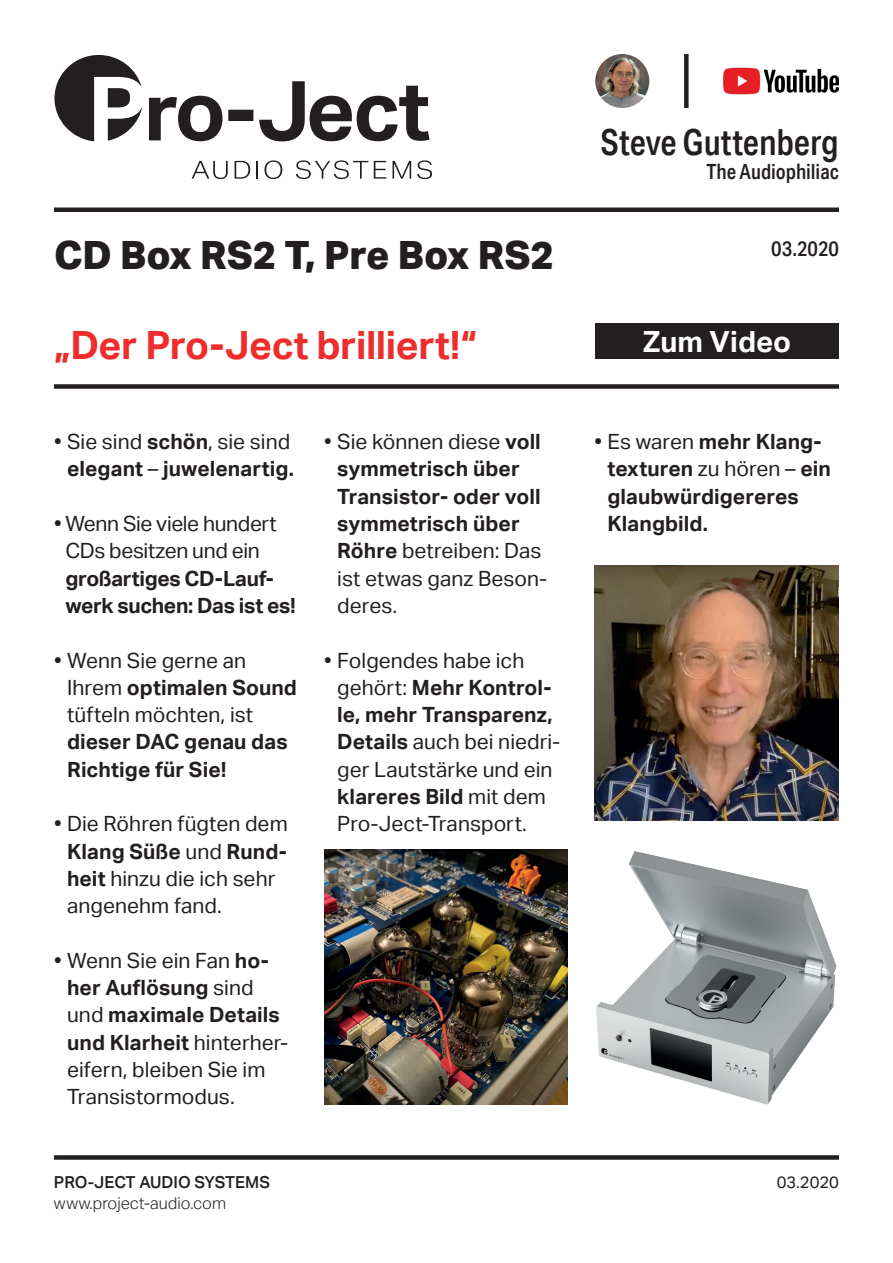
<style>
.page{position:relative;width:893px;height:1263px;background:#fff}
.page>*{position:absolute;margin:0;border:0;box-sizing:border-box;transform-origin:0 0}
.t1{font:700 39px "Aktiv Grotesk Trial";letter-spacing:-.01em;color:#ee2d2d}
.t2{font:800 39px "Aktiv Grotesk Trial";color:#231f20}
.t3{font:500 36px "Aktiv Grotesk Cd Trial";color:#231f20}
.t4{font:700 29.1px "Aktiv Grotesk Trial";color:#fff}
.t5{font:21px/27.3px "Aktiv Grotesk Trial";color:#231f20}
.t6{font:700 21px/27.3px "Aktiv Grotesk Trial";letter-spacing:.005em;color:#231f20}
.t7{font:700 21px/27.3px "Aktiv Grotesk Trial";letter-spacing:-.015em;color:#231f20}
.t8{font:500 21px "Aktiv Grotesk Cd Trial";letter-spacing:-.005em;color:#231f20}
.t9{font:300 16.5px "Aktiv Grotesk Trial";color:#231f20}
.t10{font:500 16.5px "Aktiv Grotesk Trial";color:#231f20}
.t11{font:16.5px "Aktiv Grotesk Trial";color:#231f20}
.s1{font-weight:400}
.s2{font-weight:700}
</style>
<div class="page">
<div style="left:54px;top:207px;width:785px;height:5px;background:#231f20"></div>
<div style="left:684px;top:54px;width:5px;height:54px;background:#231f20"></div>
<div style="left:54px;top:1155px;width:785px;height:5px;background:#231f20"></div>
<svg style="left:149px;top:81px;width:281px;height:60px"></svg>
<svg style="left:54px;top:55px;width:88px;height:86px"></svg>
<svg style="left:192px;top:161px;width:36px;height:18px"></svg>
<svg style="left:235px;top:161px;width:15px;height:18px"></svg>
<svg style="left:256px;top:161px;width:2px;height:18px"></svg>
<svg style="left:264px;top:160px;width:18px;height:19px"></svg>
<svg style="left:296px;top:160px;width:72px;height:19px"></svg>
<svg style="left:374px;top:161px;width:37px;height:18px"></svg>
<svg style="left:417px;top:160px;width:15px;height:19px"></svg>
<img style="left:595px;top:54px;width:54px;height:54px;border-radius:27px">
<img style="left:724px;top:68px;width:115px;height:26px">
<img style="left:594px;top:565px;width:244px;height:255px">
<img style="left:324px;top:849px;width:244px;height:256px">
<img style="left:596px;top:851px;width:241px;height:254px">
<div style="left:54px;top:384px;width:785px;height:5px;background:#231f20"></div>
<div style="left:595px;top:323px;width:244px;height:36px;background:#231f20"></div>
<h2 class="t3" style="left:601px;top:120px;width:240px">Steve Guttenberg</h2>
<p class="t8" style="left:706px;top:159px;width:134px">The Audiophiliac</p>
<h1 class="t2" style="left:54px;top:230px;width:501px">CD Box RS2 T, Pre Box RS2</h1>
<p class="t8" style="left:771px;top:236px;width:69px">03.2020</p>
<h1 class="t1" style="left:54px;top:323px;width:424px">„Der Pro-Ject brilliert!“</h1>
<h3 class="t4" style="left:643px;top:325px;width:150px">Zum Video</h3>
<p class="t6" style="left:54px;top:428px;width:241px;text-align:right"><span class="s1">• Sie sind</span> schön<span class="s1">, sie sind </span>elegant <span class="s1">–</span> juwelenartig.</p>
<p class="t5" style="left:54px;top:510px;width:224px;text-align:center">• Wenn Sie viele hundert<br>CDs besitzen und ein</p>
<p class="t7" style="left:65px;top:565px;width:232px">großartiges CD-Lauf&shy;werk suchen: Das ist es!</p>
<p class="t5" style="left:67px;top:647px;width:231px;text-indent:-13px">• Wenn Sie gerne an<br>Ihrem <span class="s2">optimalen Sound </span>tüfteln möchten, ist</p>
<p class="t6" style="left:67px;top:728px;width:222px">dieser DAC genau das<br>Richtige für Sie!</p>
<p class="t5" style="left:67px;top:810px;width:222px;text-indent:-13px">• Die Röhren fügten dem<br><span class="s2">Klang Süße</span> und <span class="s2">Rund&shy;heit</span> hinzu die ich sehr angenehm fand.</p>
<p class="t5" style="left:67px;top:947px;width:223px;text-indent:-13px">• Wenn Sie ein Fan <span class="s2">ho&shy;her Auflösung</span> sind und <span class="s2">maximale Details und Klarheit</span> hinterher&shy;eifern, bleiben Sie im<br>Transistormodus.</p>
<p class="t6" style="left:337px;top:428px;width:212px;text-indent:-13px"><span class="s1">• Sie können diese</span> voll symmetrisch über<br>Transistor- oder voll symmetrisch über<br>Röhre <span class="s1">betreiben: Das ist etwas ganz Beson&shy;deres.</span></p>
<p class="t5" style="left:337px;top:647px;width:225px;text-indent:-13px">• Folgendes habe ich gehört: <span class="s2">Mehr Kontrol&shy;le, mehr Transparenz,<br>Details</span> auch bei niedri&shy;ger Lautstärke und ein <span class="s2">klareres Bild</span> mit dem<br>Pro-Ject-Transport.</p>
<p class="t6" style="left:607px;top:428px;width:225px;text-indent:-13px"><span class="s1">• Es waren</span> mehr Klang&shy;texturen <span class="s1">zu hören –</span> ein glaubwürdigereres<br>Klangbild.</p>
<p class="t10" style="left:54px;top:1172px;width:217px">PRO-JECT AUDIO SYSTEMS</p>
<p class="t11" style="left:777px;top:1172px;width:64px">03.2020</p>
<p class="t9" style="left:54px;top:1193px;width:174px">www.project-audio.com</p>
</div>
